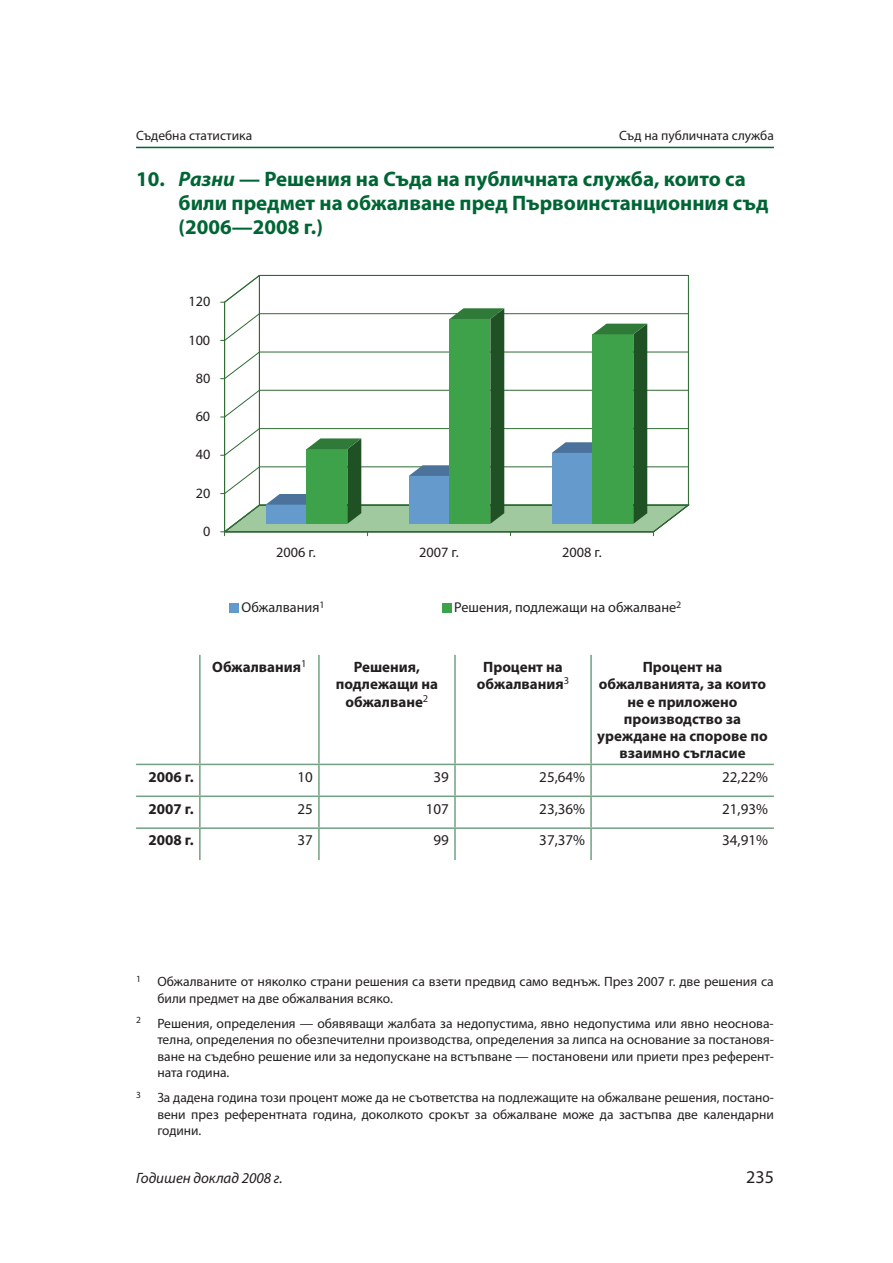
<style>
.page{position:relative;width:893px;height:1263px;background:#fff}
.page>*{position:absolute;margin:0;border:0;box-sizing:border-box;transform-origin:0 0}
.t1{font:700 21px/24px "Myriad Pro";color:#006535}
.t2{font:18px "Myriad Pro";color:#231f20}
.t3{font:700 15px/17.2px "Myriad Pro";color:#231f20;text-align:center}
.t4{font:15px "Myriad Pro";color:#231f20}
.t5{font:italic 15px "Myriad Pro";color:#231f20}
.t6{font:14.25px "Myriad Pro";color:#231f20}
.t7{font:13.5px/16.5px "Myriad Pro";color:#231f20;text-align:justify}
.s1{font-style:italic}
</style>
<div class="page">
<hr style="left:136px;top:147px;width:638px;height:1px;background:#006535">
<hr style="left:199px;top:655px;width:2px;height:109px;background:#72a183">
<hr style="left:136px;top:764px;width:64px;height:1px;background:#72a183">
<hr style="left:200px;top:764px;width:119px;height:1px;background:#72a183">
<hr style="left:199px;top:765px;width:2px;height:30px;background:#72a183">
<hr style="left:319px;top:764px;width:136px;height:1px;background:#72a183">
<hr style="left:591px;top:764px;width:183px;height:1px;background:#72a183">
<hr style="left:136px;top:795px;width:64px;height:2px;background:#72a183">
<hr style="left:200px;top:795px;width:119px;height:2px;background:#72a183">
<hr style="left:199px;top:797px;width:2px;height:30px;background:#72a183">
<hr style="left:319px;top:795px;width:136px;height:2px;background:#72a183">
<hr style="left:591px;top:795px;width:183px;height:2px;background:#72a183">
<hr style="left:136px;top:827px;width:64px;height:2px;background:#72a183">
<hr style="left:200px;top:827px;width:119px;height:2px;background:#72a183">
<hr style="left:199px;top:829px;width:2px;height:31px;background:#72a183">
<hr style="left:319px;top:827px;width:136px;height:2px;background:#72a183">
<hr style="left:591px;top:827px;width:183px;height:2px;background:#72a183">
<hr style="left:318px;top:655px;width:2px;height:109px;background:#72a183">
<hr style="left:454px;top:655px;width:2px;height:109px;background:#72a183">
<hr style="left:590px;top:655px;width:2px;height:109px;background:#72a183">
<hr style="left:318px;top:765px;width:2px;height:30px;background:#72a183">
<hr style="left:455px;top:764px;width:136px;height:1px;background:#72a183">
<hr style="left:454px;top:765px;width:2px;height:30px;background:#72a183">
<hr style="left:590px;top:765px;width:2px;height:30px;background:#72a183">
<hr style="left:318px;top:797px;width:2px;height:30px;background:#72a183">
<hr style="left:455px;top:795px;width:136px;height:2px;background:#72a183">
<hr style="left:454px;top:797px;width:2px;height:30px;background:#72a183">
<hr style="left:590px;top:797px;width:2px;height:30px;background:#72a183">
<hr style="left:318px;top:829px;width:2px;height:31px;background:#72a183">
<hr style="left:455px;top:827px;width:136px;height:2px;background:#72a183">
<hr style="left:454px;top:829px;width:2px;height:31px;background:#72a183">
<hr style="left:590px;top:829px;width:2px;height:31px;background:#72a183">
<div style="left:229px;top:603px;width:10px;height:9px;background:#6399cc"></div>
<div style="left:442px;top:603px;width:9px;height:9px;background:#3da34a"></div>
<svg style="left:221px;top:274px;width:469px;height:262px"></svg>
<p class="t7" style="left:136px;top:127px;width:118px">Съдебна статистика</p>
<p class="t7" style="left:619px;top:127px;width:156px">Съд на публичната служба</p>
<h1 class="t1" style="left:179px;top:166px;width:591px;text-indent:-43px">10. <span class="s1">Разни</span> — Решения на Съда на публичната служба, които са били предмет на обжалване пред Първоинстанционния съд (2006—2008 г.)</h1>
<p class="t6" style="left:189px;top:293px;width:23px">120</p>
<p class="t6" style="left:188px;top:331px;width:23px">100</p>
<p class="t6" style="left:196px;top:369px;width:16px">80</p>
<p class="t6" style="left:196px;top:408px;width:16px">60</p>
<p class="t6" style="left:196px;top:446px;width:16px">40</p>
<p class="t6" style="left:196px;top:484px;width:16px">20</p>
<p class="t6" style="left:203px;top:522px;width:9px">0</p>
<p class="t6" style="left:276px;top:543px;width:41px">2006 г.</p>
<p class="t6" style="left:419px;top:543px;width:41px">2007 г.</p>
<p class="t6" style="left:562px;top:543px;width:41px">2008 г.</p>
<p class="t6" style="left:242px;top:599px;width:84px">Обжалвания<sup>1</sup></p>
<p class="t6" style="left:454px;top:599px;width:229px">Решения, подлежащи на обжалване<sup>2</sup></p>
<p class="t3" style="left:212px;top:658px;width:96px">Обжалвания<sup>1</sup></p>
<p class="t3" style="left:336px;top:658px;width:104px">Решения, подлежащи на обжалване<sup>2</sup></p>
<p class="t3" style="left:477px;top:658px;width:94px">Процент на обжалвания<sup>3</sup></p>
<p class="t3" style="left:597px;top:658px;width:172px">Процент на обжалванията, за които не е приложено производство за уреждане на спорове по взаимно съгласие</p>
<p class="t3" style="left:148px;top:767px;width:47px">2006 г.</p>
<p class="t4" style="left:298px;top:767px;width:17px">10</p>
<p class="t4" style="left:434px;top:767px;width:17px">39</p>
<p class="t4" style="left:539px;top:767px;width:47px">25,64%</p>
<p class="t4" style="left:722px;top:767px;width:47px">22,22%</p>
<p class="t3" style="left:148px;top:799px;width:47px">2007 г.</p>
<p class="t4" style="left:298px;top:799px;width:17px">25</p>
<p class="t4" style="left:426px;top:799px;width:25px">107</p>
<p class="t4" style="left:539px;top:799px;width:47px">23,36%</p>
<p class="t4" style="left:722px;top:799px;width:47px">21,93%</p>
<p class="t3" style="left:148px;top:831px;width:47px">2008 г.</p>
<p class="t4" style="left:298px;top:831px;width:17px">37</p>
<p class="t4" style="left:434px;top:831px;width:17px">99</p>
<p class="t4" style="left:539px;top:831px;width:47px">37,37%</p>
<p class="t4" style="left:722px;top:831px;width:47px">34,91%</p>
<p class="t7" style="left:157px;top:973px;width:618px;text-indent:-21px"><sup>1</sup> Обжалваните от няколко страни решения са взети предвид само веднъж. През 2007 г. две решения са били предмет на две обжалвания всяко.</p>
<p class="t7" style="left:157px;top:1015px;width:618px;text-indent:-21px"><sup>2</sup> Решения, определения — обявяващи жалбата за недопустима, явно недопустима или явно неоснова&shy;телна, определения по обезпечителни производства, определения за липса на основание за постановя&shy;ване на съдебно решение или за недопускане на встъпване — постановени или приети през референт&shy;ната година.</p>
<p class="t7" style="left:157px;top:1089px;width:618px;text-indent:-21px"><sup>3</sup> За дадена година този процент може да не съответства на подлежащите на обжалване решения, постано&shy;вени през референтната година, доколкото срокът за обжалване може да застъпва две календарни години.</p>
<p class="t5" style="left:136px;top:1168px;width:148px">Годишен доклад 2008 г.</p>
<h2 class="t2" style="left:746px;top:1166px;width:29px">235</h2>
</div>
